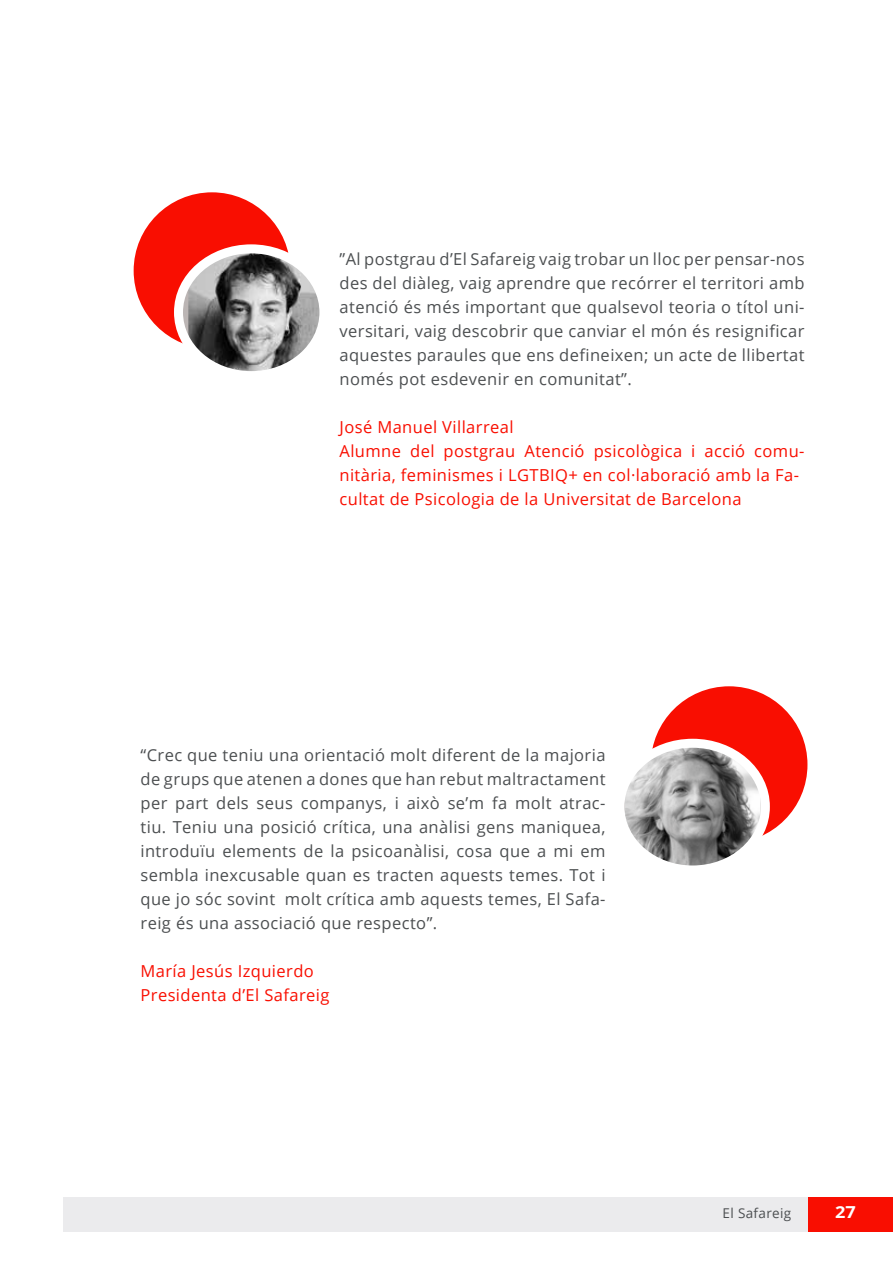
<style>
.page{position:relative;width:893px;height:1263px;background:#fff}
.page>*{position:absolute;margin:0;border:0;box-sizing:border-box;transform-origin:0 0}
.t1{font:16.5px/24px "Open Sans";letter-spacing:.025em;color:#4c4f51;text-align:justify}
.t2{font:16.5px/24px "Open Sans";letter-spacing:.025em;color:#f90e01}
.t3{font:700 16.5px "Open Sans";color:#fff;scale:1.1 1}
.t4{font:13.5px "Open Sans";letter-spacing:.025em;color:#4c4f51}
</style>
<div class="page">
<div style="left:134px;top:192px;width:156px;height:157px;background:#f90e01;border-radius:50%"></div>
<img style="left:188px;top:249px;width:130px;height:121px">
<div style="left:174px;top:244px;width:154px;height:136px;border:9px solid #fff;border-radius:50%"></div>
<div style="left:651px;top:686px;width:156px;height:157px;background:#f90e01;border-radius:50%"></div>
<img style="left:625px;top:743px;width:136px;height:121px">
<div style="left:615px;top:739px;width:155px;height:135px;border:9px solid #fff;border-radius:50%"></div>
<div style="left:808px;top:1197px;width:85px;height:34px;background:#f90e01"></div>
<div style="left:64px;top:1197px;width:744px;height:34px;background:#ebebed"></div>
<p class="t1" style="left:339px;top:246px;width:467px">”Al postgrau d’El Safareig vaig trobar un lloc per pensar-nos des del diàleg, vaig aprendre que recórrer el territori amb atenció és més important que qualsevol teoria o títol uni&shy;versitari, vaig descobrir que canviar el món és resignificar aquestes paraules que ens defineixen; un acte de llibertat només pot esdevenir en comunitat”.</p>
<p class="t2" style="left:339px;top:414px;width:467px">José Manuel Villarreal<br>Alumne del postgrau Atenció psicològica i acció comu&shy;nitària, feminismes i LGTBIQ+ en col·laboració amb la Fa&shy;cultat de Psicologia de la Universitat de Barcelona</p>
<p class="t1" style="left:141px;top:743px;width:467px">“Crec que teniu una orientació molt diferent de la majoria de grups que atenen a dones que han rebut maltractament per part dels seus companys, i això se’m fa molt atrac&shy;tiu. Teniu una posició crítica, una anàlisi gens maniquea, introduïu elements de la psicoanàlisi, cosa que a mi em sembla inexcusable quan es tracten aquests temes. Tot i que jo sóc sovint molt crítica amb aquests temes, El Safa&shy;reig és una associació que respecto”.</p>
<p class="t2" style="left:141px;top:959px;width:191px">María Jesús Izquierdo<br>Presidenta d’El Safareig</p>
<p class="t4" style="left:723px;top:1204px;width:70px">El Safareig</p>
<p class="t3" style="left:835px;top:1200px;width:20px">27</p>
</div>
